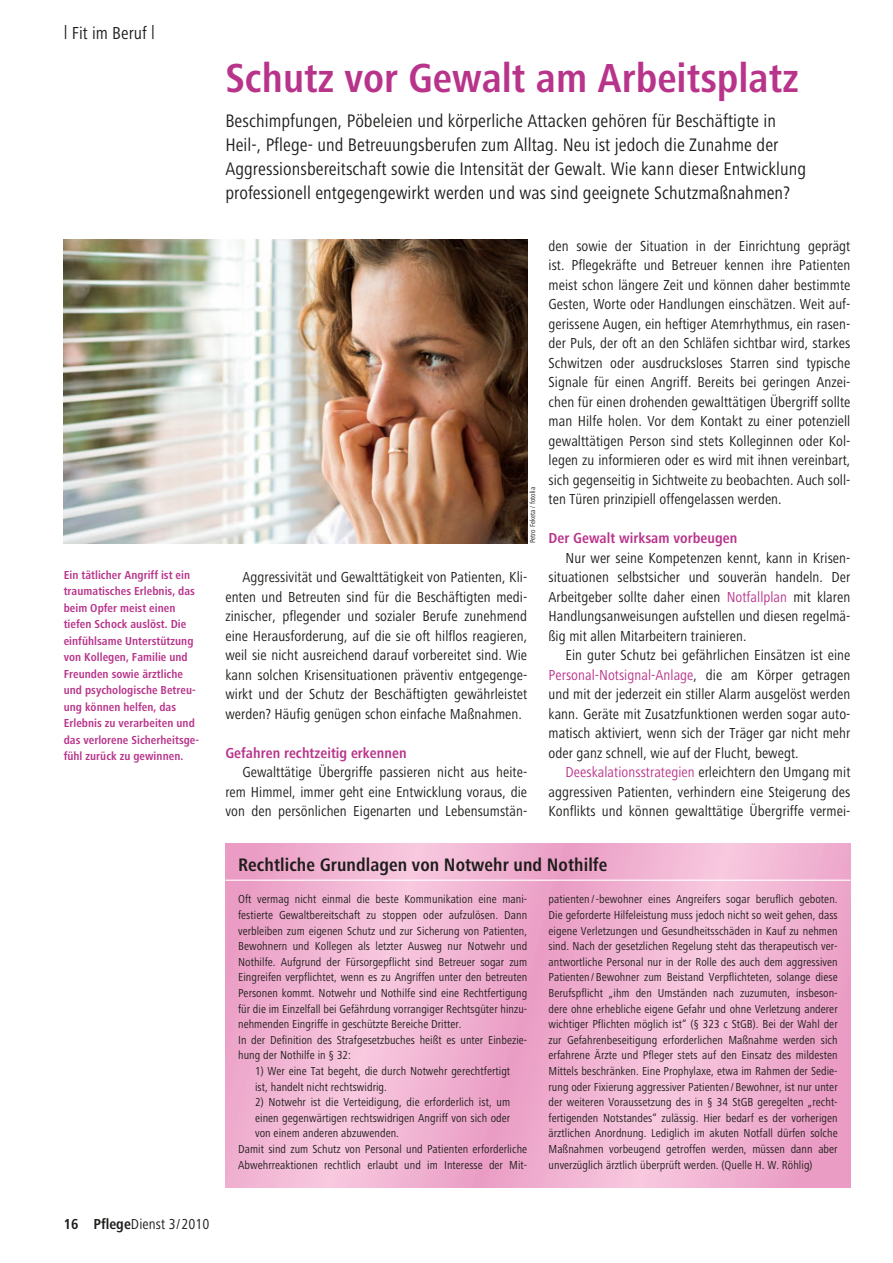
<style>
.page{position:relative;width:893px;height:1263px;background:#fff}
.page>*{position:absolute;margin:0;border:0;box-sizing:border-box;transform-origin:0 0}
.t1{font:700 42px "Hartmann";color:#b8348b}
.t2{font:18.75px/24px "Hartmann";letter-spacing:.005em;color:#1d1d1b}
.t3{font:700 18.75px "Hartmann";letter-spacing:.005em;color:#1d1d1b}
.t4{font:18px "Hartmann";letter-spacing:.005em;color:#1d1d1b}
.t5{font:15px/19.5px "Hartmann";letter-spacing:.005em;color:#1d1d1b;text-align:justify}
.t6{font:700 15px "Hartmann";letter-spacing:.005em;color:#b8348b}
.t7{font:12px/15.6px "Hartmann";letter-spacing:.005em;color:#1d1d1b}
.t8{font:700 12px/16.5px "Hartmann";letter-spacing:.005em;color:#b8348b}
.t9{font:7.5px "Hartmann";letter-spacing:.005em;color:#1d1d1b}
.s1{color:#b8348b}
.s2{font-weight:700}
</style>
<div class="page">
<img style="left:64px;top:239px;width:463px;height:304px">
<svg style="left:225px;top:844px;width:625px;height:343px;background:#f1b3d2"></svg>
<hr style="left:225px;top:880px;width:625px;height:1px;background:#fff">
<h3 class="t4" style="left:64px;top:27px;width:93px"><sup>|</sup> Fit im Beruf <sup>|</sup></h3>
<p class="t8" style="left:64px;top:568px;width:137px">Ein tätlicher Angriff ist ein traumatisches Erlebnis, das beim Opfer meist einen tiefen Schock auslöst. Die einfühlsame Unterstützung von Kollegen, Familie und<br>Freunden sowie ärztliche und psychologische Betreu&shy;ung können helfen, das<br>Erlebnis zu verarbeiten und das verlorene Sicherheitsge&shy;fühl zurück zu gewinnen.</p>
<h1 class="t1" style="left:225px;top:61px;width:575px">Schutz vor Gewalt am Arbeitsplatz</h1>
<p class="t2" style="left:225px;top:111px;width:582px">Beschimpfungen, Pöbeleien und körperliche Attacken gehören für Beschäftigte in Heil-, Pflege- und Betreuungsberufen zum Alltag. Neu ist jedoch die Zunahme der Aggressionsbereitschaft sowie die Intensität der Gewalt. Wie kann dieser Entwicklung professionell entgegengewirkt werden und was sind geeignete Schutzmaßnahmen?</p>
<p class="t9" style="left:530px;top:543px;width:58px;rotate:-90deg">Petro Feketa / fotolia</p>
<p class="t5" style="left:225px;top:569px;width:303px;text-indent:17px">Aggressivität und Gewalttätigkeit von Patienten, Kli&shy;enten und Betreuten sind für die Beschäftigten medi&shy;zinischer, pflegender und sozialer Berufe zunehmend eine Herausforderung, auf die sie oft hilflos reagieren, weil sie nicht ausreichend darauf vorbereitet sind. Wie kann solchen Krisensituationen präventiv entgegenge&shy;wirkt und der Schutz der Beschäftigten gewährleistet werden? Häufig genügen schon einfache Maßnahmen.</p>
<p class="t6" style="left:225px;top:747px;width:183px">Gefahren rechtzeitig erkennen</p>
<p class="t5" style="left:225px;top:764px;width:303px;text-indent:17px">Gewalttätige Übergriffe passieren nicht aus heite&shy;rem Himmel, immer geht eine Entwicklung voraus, die von den persönlichen Eigenarten und Lebensumstän-</p>
<p class="t5" style="left:549px;top:238px;width:303px">den sowie der Situation in der Einrichtung geprägt ist. Pflegekräfte und Betreuer kennen ihre Patienten meist schon längere Zeit und können daher bestimmte Gesten, Worte oder Handlungen einschätzen. Weit auf&shy;gerissene Augen, ein heftiger Atemrhythmus, ein rasen&shy;der Puls, der oft an den Schläfen sichtbar wird, starkes Schwitzen oder ausdrucksloses Starren sind typische Signale für einen Angriff. Bereits bei geringen Anzei&shy;chen für einen drohenden gewalttätigen Übergriff sollte man Hilfe holen. Vor dem Kontakt zu einer potenziell gewalttätigen Person sind stets Kolleginnen oder Kol&shy;legen zu informieren oder es wird mit ihnen vereinbart, sich gegenseitig in Sichtweite zu beobachten. Auch soll&shy;ten Türen prinzipiell offengelassen werden.</p>
<p class="t6" style="left:549px;top:532px;width:190px">Der Gewalt wirksam vorbeugen</p>
<p class="t5" style="left:549px;top:550px;width:303px;text-indent:17px">Nur wer seine Kompetenzen kennt, kann in Krisen&shy;situationen selbstsicher und souverän handeln. Der Arbeitgeber sollte daher einen <span class="s1">Notfallplan</span> mit klaren Handlungsanweisungen aufstellen und diesen regelmä&shy;ßig mit allen Mitarbeitern trainieren.</p>
<p class="t5" style="left:549px;top:647px;width:303px;text-indent:17px">Ein guter Schutz bei gefährlichen Einsätzen ist eine <span class="s1">Personal-Notsignal-Anlage</span>, die am Körper getragen und mit der jederzeit ein stiller Alarm ausgelöst werden kann. Geräte mit Zusatzfunktionen werden sogar auto&shy;matisch aktiviert, wenn sich der Träger gar nicht mehr oder ganz schnell, wie auf der Flucht, bewegt.</p>
<p class="t5" style="left:549px;top:764px;width:303px;text-indent:17px"><span class="s1">Deeskalationsstrategien</span> erleichtern den Umgang mit aggressiven Patienten, verhindern eine Steigerung des Konflikts und können gewalttätige Übergriffe vermei-</p>
<h2 class="t3" style="left:238px;top:857px;width:371px">Rechtliche Grundlagen von Notwehr und Nothilfe</h2>
<p class="t7" style="left:238px;top:893px;width:291px">Oft vermag nicht einmal die beste Kommunikation eine mani&shy;festierte Gewaltbereitschaft zu stoppen oder aufzulösen. Dann verbleiben zum eigenen Schutz und zur Sicherung von Patienten, Bewohnern und Kollegen als letzter Ausweg nur Notwehr und Nothilfe. Aufgrund der Fürsorgepflicht sind Betreuer sogar zum Eingreifen verpflichtet, wenn es zu Angriffen unter den betreuten Personen kommt. Notwehr und Nothilfe sind eine Rechtfertigung für die im Einzelfall bei Gefährdung vorrangiger Rechtsgüter hinzu&shy;nehmenden Eingriffe in geschützte Bereiche Dritter.<br>In der Definition des Strafgesetzbuches heißt es unter Einbezie&shy;hung der Nothilfe in § 32:</p>
<p class="t7" style="left:255px;top:1064px;width:257px">1) Wer eine Tat begeht, die durch Notwehr gerechtfertigt ist, handelt nicht rechtswidrig.</p>
<p class="t7" style="left:255px;top:1096px;width:257px">2) Notwehr ist die Verteidigung, die erforderlich ist, um</p>
<p class="t7" style="left:255px;top:1111px;width:257px">einen gegenwärtigen rechtswidrigen Angriff von sich oder</p>
<p class="t7" style="left:255px;top:1127px;width:145px">von einem anderen abzuwenden.</p>
<p class="t7" style="left:238px;top:1142px;width:291px">Damit sind zum Schutz von Personal und Patienten erforder liche</p>
<p class="t7" style="left:238px;top:1158px;width:291px">Abwehrreaktionen rechtlich erlaubt und im Interesse der Mit-</p>
<p class="t7" style="left:549px;top:893px;width:291px;text-align:justify">patienten / -bewohner eines Angreifers sogar beruflich geboten.<br>Die geforderte Hilfeleistung muss jedoch nicht so weit gehen, dass eigene Verletzungen und Gesundheitsschäden in Kauf zu nehmen sind. Nach der gesetzlichen Regelung steht das therapeutisch ver&shy;antwortliche Personal nur in der Rolle des auch dem aggressiven Patienten / Bewohner zum Beistand Verpflichteten, solange diese Berufspflicht „ihm den Umständen nach zuzumuten, insbeson&shy;dere ohne erhebliche eigene Gefahr und ohne Verletzung anderer wichtiger Pflichten möglich ist“ (§ 323 c StGB). Bei der Wahl der zur Gefahrenbeseitigung erforderlichen Maßnahme werden sich erfahrene Ärzte und Pfleger stets auf den Einsatz des mildesten Mittels beschränken. Eine Prophylaxe, etwa im Rahmen der Sedie&shy;rung oder Fixierung aggressiver Patienten / Bewohner, ist nur unter der weiteren Voraussetzung des in § 34 StGB geregelten „recht&shy;fertigenden Notstandes“ zulässig. Hier bedarf es der vorherigen ärztlichen Anordnung. Lediglich im akuten Notfall dürfen solche Maßnahmen vorbeugend getroffen werden, müssen dann aber unverzüglich ärztlich überprüft werden. (Quelle H. W. Röhlig)</p>
<p class="t5" style="left:64px;top:1216px;width:147px"><span class="s2">16 Pflege</span>Dienst 3 / 2010</p>
</div>
